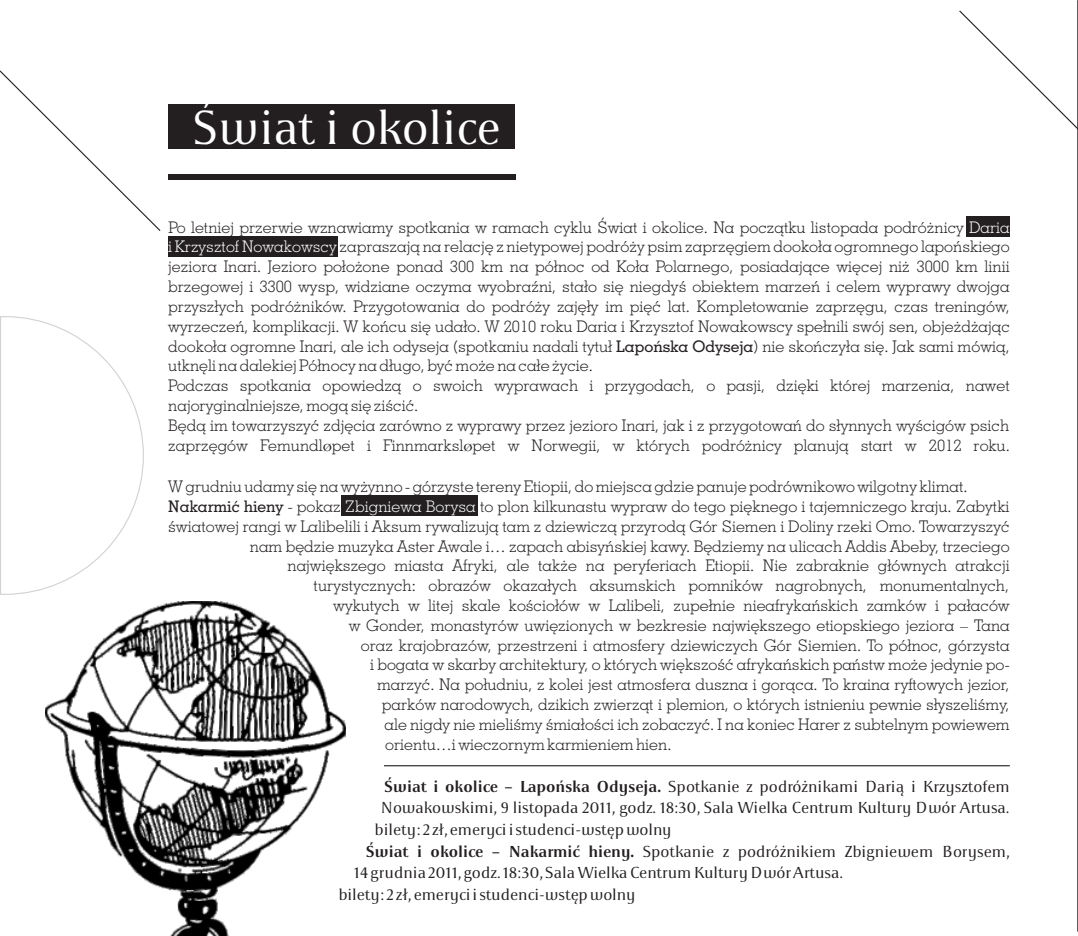
<style>
.page{position:relative;width:1078px;height:936px;background:#fff}
.page>*{position:absolute;margin:0;border:0;box-sizing:border-box;transform-origin:0 0}
.t1{font:48px "Apolonia";color:#fff}
.t2{font:300 16px/19.8px "Geometric Slab 703 L2";color:#231f20}
.t3{font:16px "Apolonia";color:#231f20}
.s1{color:#fff}
.s2{font-weight:500}
.s3{font-family:"Garamond";font-weight:400;font-size:18px}
.s4{font-weight:700}
</style>
<div class="page">
<div style="left:341px;top:495px;width:136px;height:20px;background:#231f20"></div>
<div style="left:168px;top:174px;width:347px;height:6px;background:#231f20"></div>
<svg style="left:0;top:70px;width:161px;height:161px"></svg>
<svg style="left:959px;top:10px;width:117px;height:118px"></svg>
<svg style="left:0;top:316px;width:144px;height:279px"></svg>
<hr style="left:1076px;top:0;width:1px;height:931px;background:#231f20">
<img style="left:45px;top:601px;width:300px;height:334px">
<div style="left:965px;top:216px;width:44px;height:21px;background:#231f20"></div>
<div style="left:168px;top:236px;width:170px;height:20px;background:#231f20"></div>
<hr style="left:384px;top:765px;width:625px;height:1px;background:#231f20">
<div style="left:168px;top:105px;width:346px;height:44px;background:#231f20"></div>
<h1 class="t1" style="left:193px;top:109px;width:309px">Świat i okolice</h1>
<p class="t2" style="left:168px;top:218px;width:843px">Po letniej przerwie wznawiamy spotkania w ramach cyklu Świat i okolice. Na początku listopada podróżnicy <span class="s1">Daria i Krzysztof Nowakowscy</span> zapraszają na relację z nietypowej podróży psim zaprzęgiem dookoła ogromnego lapońskiego jeziora Inari. Jezioro położone ponad 300 km na północ od Koła Polarnego, posiadające więcej niż 3000 km linii brzegowej i 3300 wysp, widziane oczyma wyobraźni, stało się niegdyś obiektem marzeń i celem wyprawy dwojga przyszłych podróżników. Przygotowania do podróży zajęły im pięć lat. Kompletowanie zaprzęgu, czas treningów, wyrzeczeń, komplikacji. W końcu się udało. W 2010 roku Daria i Krzysztof Nowakowscy spełnili swój sen, objeżdżając dookoła ogromne Inari, ale ich odyseja (spotkaniu nadali tytuł <span class="s2">Lapońska Odyseja</span>) nie skończyła się. Jak sami mówią, utknęli na dalekiej Północy na długo, być może na całe życie.<br>Podczas spotkania opowiedzą o swoich wyprawach i przygodach, o pasji, dzięki której marzenia, nawet najoryginalniejsze, mogą się ziścić.<br>Będą im towarzyszyć zdjęcia zarówno z wyprawy przez jezioro Inari, jak i z przygotowań do słynnych wyścigów psich zaprzęgów Femundl<span class="s3">ø</span>pet i Finnmarksl<span class="s3">ø</span>pet w Norwegii, w których podróżnicy planują start w 2012 roku.</p>
<p class="t2" style="left:168px;top:478px;width:800px">W grudniu udamy się na wyżynno - górzyste tereny Etiopii, do miejsca gdzie panuje podrównikowo wilgotny klimat.</p>
<p class="t2" style="left:168px;top:498px;width:842px"><span class="s2">Nakarmić hieny</span> - pokaz <span class="s1">Zbigniewa Borysa</span> to plon kilkunastu wypraw do tego pięknego i tajemniczego kraju. Zabytki</p>
<p class="t2" style="left:168px;top:517px;width:842px">światowej rangi w Lalibelili i Aksum rywalizują tam z dziewiczą przyrodą Gór Siemen i Doliny rzeki Omo. Towarzyszyć</p>
<p class="t2" style="left:250px;top:537px;width:761px">nam będzie muzyka Aster Awale i… zapach abisyńskiej kawy. Będziemy na ulicach Addis Abeby, trzeciego</p>
<p class="t2" style="left:287px;top:557px;width:723px">największego miasta Afryki, ale także na peryferiach Etiopii. Nie zabraknie głównych atrakcji</p>
<p class="t2" style="left:313px;top:577px;width:696px">turystycznych: obrazów okazałych aksumskich pomników nagrobnych, monumentalnych,</p>
<p class="t2" style="left:333px;top:597px;width:677px">wykutych w litej skale kościołów w Lalibeli, zupełnie nieafrykańskich zamków i pałaców</p>
<p class="t2" style="left:348px;top:616px;width:662px">w Gonder, monastyrów uwięzionych w bezkresie największego etiopskiego jeziora – Tana</p>
<p class="t2" style="left:361px;top:636px;width:650px">oraz krajobrazów, przestrzeni i atmosfery dziewiczych Gór Siemien. To północ, górzysta</p>
<p class="t2" style="left:370px;top:656px;width:640px">i bogata w skarby architektury, o których większość afrykańskich państw może jedynie po-</p>
<p class="t2" style="left:377px;top:676px;width:634px">marzyć. Na południu, z kolei jest atmosfera duszna i gorąca. To kraina ryftowych jezior,</p>
<p class="t2" style="left:382px;top:696px;width:629px">parków narodowych, dzikich zwierząt i plemion, o których istnieniu pewnie słyszeliśmy,</p>
<p class="t2" style="left:384px;top:715px;width:626px">ale nigdy nie mieliśmy śmiałości ich zobaczyć. I na koniec Harer z subtelnym powiewem</p>
<p class="t2" style="left:385px;top:735px;width:287px">orientu…i wieczornym karmieniem hien.</p>
<p class="t3" style="left:384px;top:780px;width:627px"><span class="s4">Świat i okolice – Lapońska Odyseja.</span> Spotkanie z podróżnikami Darią i Krzysztofem</p>
<p class="t3" style="left:380px;top:801px;width:630px">Nowakowskimi, 9 listopada 2011, godz. 18:30, Sala Wielka Centrum Kultury Dwór Artusa.</p>
<p class="t3" style="left:374px;top:823px;width:298px">bilety: 2 zł, emeryci i studenci-wstęp wolny</p>
<p class="t3" style="left:366px;top:845px;width:645px"><span class="s4">Świat i okolice – Nakarmić hieny.</span> Spotkanie z podróżnikiem Zbigniewem Borysem,</p>
<p class="t3" style="left:354px;top:866px;width:490px">14 grudnia 2011, godz. 18:30, Sala Wielka Centrum Kultury Dwór Artusa.</p>
<p class="t3" style="left:338px;top:888px;width:298px">bilety: 2 zł, emeryci i studenci-wstęp wolny</p>
</div>
